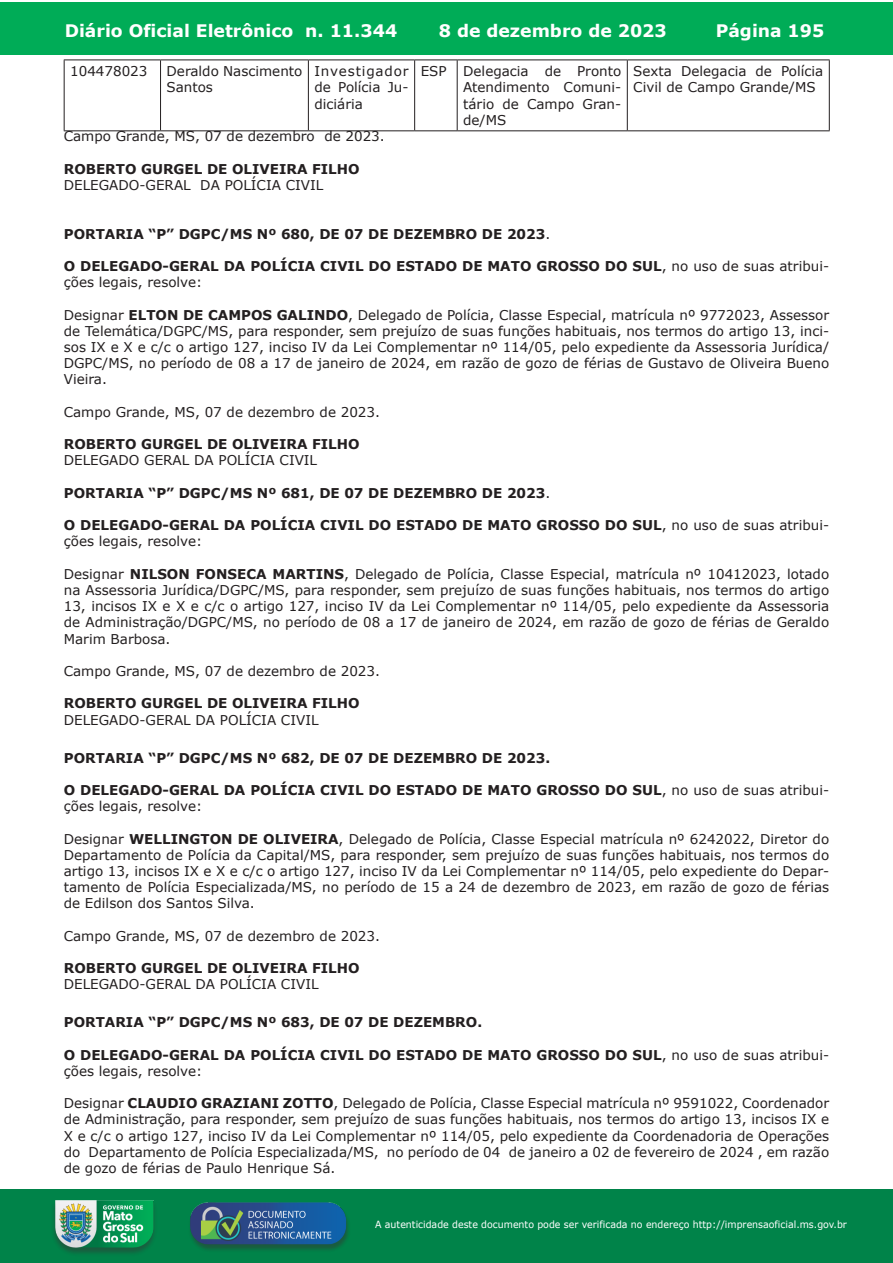
<style>
.page{position:relative;width:893px;height:1263px;background:#fff}
.page>*{position:absolute;margin:0;border:0;box-sizing:border-box;transform-origin:0 0}
.t1{font:700 17.25px "Verdana";color:#fff}
.t2{font:13.5px/16.2px "Verdana";color:#231f20;text-align:justify}
.t3{font:700 13.5px/16.2px "Verdana";color:#231f20}
.t4{font:9.9px "Verdana";color:#fff;scale:.95 1}
.s1{font-weight:400}
.s2{font-weight:700}
</style>
<div class="page">
<div style="left:0;top:2px;width:893px;height:53px;background:#00ac57"></div>
<div style="left:1px;top:1189px;width:892px;height:74px;background:#008349"></div>
<img style="left:49px;top:1198px;width:111px;height:61px">
<img style="left:185px;top:1201px;width:168px;height:54px">
<svg style="left:307px;top:61px;width:522px;height:69px"></svg>
<hr style="left:64px;top:60px;width:97px;height:1px;background:#231f20">
<hr style="left:64px;top:60px;width:1px;height:70px;background:#231f20">
<hr style="left:161px;top:60px;width:147px;height:1px;background:#231f20">
<hr style="left:160px;top:60px;width:1px;height:70px;background:#231f20">
<hr style="left:308px;top:60px;width:107px;height:1px;background:#231f20">
<hr style="left:308px;top:60px;width:1px;height:70px;background:#231f20">
<hr style="left:415px;top:60px;width:42px;height:1px;background:#231f20">
<hr style="left:414px;top:60px;width:1px;height:70px;background:#231f20">
<hr style="left:457px;top:60px;width:170px;height:1px;background:#231f20">
<hr style="left:457px;top:60px;width:1px;height:70px;background:#231f20">
<hr style="left:627px;top:60px;width:203px;height:1px;background:#231f20">
<hr style="left:627px;top:60px;width:1px;height:70px;background:#231f20">
<hr style="left:829px;top:60px;width:1px;height:70px;background:#231f20">
<hr style="left:64px;top:130px;width:97px;height:1px;background:#231f20">
<hr style="left:161px;top:130px;width:147px;height:1px;background:#231f20">
<hr style="left:308px;top:130px;width:107px;height:1px;background:#231f20">
<hr style="left:415px;top:130px;width:42px;height:1px;background:#231f20">
<hr style="left:457px;top:130px;width:170px;height:1px;background:#231f20">
<hr style="left:627px;top:130px;width:203px;height:1px;background:#231f20">
<p class="t1" style="left:65px;top:18px;width:334px">Diário Oficial Eletrônico n. 11.344</p>
<p class="t1" style="left:439px;top:18px;width:229px">8 de dezembro de 2023</p>
<p class="t1" style="left:716px;top:18px;width:110px">Página 195</p>
<p class="t2" style="left:70px;top:63px;width:79px">104478023</p>
<p class="t2" style="left:167px;top:63px;width:137px">Deraldo Nascimento<br>Santos</p>
<p class="t2" style="left:314px;top:63px;width:96px">Investigador de Polícia Ju&shy;diciária</p>
<p class="t2" style="left:463px;top:63px;width:160px;text-indent:-43px">ESP Delegacia de Pronto Atendimento Comuni&shy;tário de Campo Gran&shy;de/MS</p>
<p class="t2" style="left:633px;top:63px;width:191px">Sexta Delegacia de Polícia<br>Civil de Campo Grande/MS</p>
<p class="t2" style="left:64px;top:128px;width:322px">Campo Grande, MS, 07 de dezembro de 2023.</p>
<p class="t3" style="left:64px;top:161px;width:297px">ROBERTO GURGEL DE OLIVEIRA FILHO</p>
<p class="t2" style="left:64px;top:177px;width:261px">DELEGADO-GERAL DA POLÍCIA CIVIL</p>
<p class="t3" style="left:64px;top:225px;width:488px">PORTARIA “P” DGPC/MS Nº 680, DE 07 DE DEZEMBRO DE 2023<span class="s1">.</span></p>
<p class="t3" style="left:64px;top:258px;width:767px">O DELEGADO-GERAL DA POLÍCIA CIVIL DO ESTADO DE MATO GROSSO DO SUL<span class="s1">, no uso de suas atribui&shy;ções legais, resolve:</span></p>
<p class="t2" style="left:64px;top:306px;width:767px">Designar <span class="s2">ELTON DE CAMPOS GALINDO</span>, Delegado de Polícia, Classe Especial, matrícula nº 9772023, Assessor de Telemática/DGPC/MS, para responder, sem prejuízo de suas funções habituais, nos termos do artigo 13, inci&shy;sos IX e X e c/c o artigo 127, inciso IV da Lei Complementar nº 114/05, pelo expediente da Assessoria Jurídica/ DGPC/MS, no período de 08 a 17 de janeiro de 2024, em razão de gozo de férias de Gustavo de Oliveira Bueno Vieira.</p>
<p class="t2" style="left:64px;top:404px;width:318px">Campo Grande, MS, 07 de dezembro de 2023.</p>
<p class="t3" style="left:64px;top:436px;width:297px">ROBERTO GURGEL DE OLIVEIRA FILHO</p>
<p class="t2" style="left:64px;top:452px;width:255px">DELEGADO GERAL DA POLÍCIA CIVIL</p>
<p class="t3" style="left:64px;top:485px;width:488px">PORTARIA “P” DGPC/MS Nº 681, DE 07 DE DEZEMBRO DE 2023<span class="s1">.</span></p>
<p class="t3" style="left:64px;top:517px;width:767px">O DELEGADO-GERAL DA POLÍCIA CIVIL DO ESTADO DE MATO GROSSO DO SUL<span class="s1">, no uso de suas atribui&shy;ções legais, resolve:</span></p>
<p class="t2" style="left:64px;top:566px;width:767px">Designar <span class="s2">NILSON FONSECA MARTINS</span>, Delegado de Polícia, Classe Especial, matrícula nº 10412023, lotado na Assessoria Jurídica/DGPC/MS, para responder, sem prejuízo de suas funções habituais, nos termos do artigo 13, incisos IX e X e c/c o artigo 127, inciso IV da Lei Complementar nº 114/05, pelo expediente da Assessoria de Administração/DGPC/MS, no período de 08 a 17 de janeiro de 2024, em razão de gozo de férias de Geraldo Marim Barbosa.</p>
<p class="t2" style="left:64px;top:663px;width:318px">Campo Grande, MS, 07 de dezembro de 2023.</p>
<p class="t3" style="left:64px;top:695px;width:297px">ROBERTO GURGEL DE OLIVEIRA FILHO</p>
<p class="t2" style="left:64px;top:711px;width:256px">DELEGADO-GERAL DA POLÍCIA CIVIL</p>
<p class="t3" style="left:64px;top:749px;width:488px">PORTARIA “P” DGPC/MS Nº 682, DE 07 DE DEZEMBRO DE 2023.</p>
<p class="t3" style="left:64px;top:782px;width:767px">O DELEGADO-GERAL DA POLÍCIA CIVIL DO ESTADO DE MATO GROSSO DO SUL<span class="s1">, no uso de suas atribui&shy;ções legais, resolve:</span></p>
<p class="t2" style="left:64px;top:830px;width:767px">Designar <span class="s2">WELLINGTON DE OLIVEIRA</span>, Delegado de Polícia, Classe Especial matrícula nº 6242022, Diretor do Departamento de Polícia da Capital/MS, para responder, sem prejuízo de suas funções habituais, nos termos do artigo 13, incisos IX e X e c/c o artigo 127, inciso IV da Lei Complementar nº 114/05, pelo expediente do Depar&shy;tamento de Polícia Especializada/MS, no período de 15 a 24 de dezembro de 2023, em razão de gozo de férias de Edilson dos Santos Silva.</p>
<p class="t2" style="left:64px;top:927px;width:318px">Campo Grande, MS, 07 de dezembro de 2023.</p>
<p class="t3" style="left:64px;top:960px;width:297px">ROBERTO GURGEL DE OLIVEIRA FILHO</p>
<p class="t2" style="left:64px;top:976px;width:256px">DELEGADO-GERAL DA POLÍCIA CIVIL</p>
<p class="t3" style="left:64px;top:1014px;width:420px">PORTARIA “P” DGPC/MS Nº 683, DE 07 DE DEZEMBRO.</p>
<p class="t3" style="left:64px;top:1046px;width:767px">O DELEGADO-GERAL DA POLÍCIA CIVIL DO ESTADO DE MATO GROSSO DO SUL<span class="s1">, no uso de suas atribui&shy;ções legais, resolve:</span></p>
<p class="t2" style="left:64px;top:1095px;width:767px">Designar <span class="s2">CLAUDIO GRAZIANI ZOTTO</span>, Delegado de Polícia, Classe Especial matrícula nº 9591022, Coordenador de Administração, para responder, sem prejuízo de suas funções habituais, nos termos do artigo 13, incisos IX e X e c/c o artigo 127, inciso IV da Lei Complementar nº 114/05, pelo expediente da Coordenadoria de Operações do Departamento de Polícia Especializada/MS, no período de 04 de janeiro a 02 de fevereiro de 2024 , em razão de gozo de férias de Paulo Henrique Sá.</p>
<p class="t4" style="left:375px;top:1218px;width:498px">A autenticidade deste documento pode ser verificada no endereço http://imprensaoficial.ms.gov.br</p>
</div>
